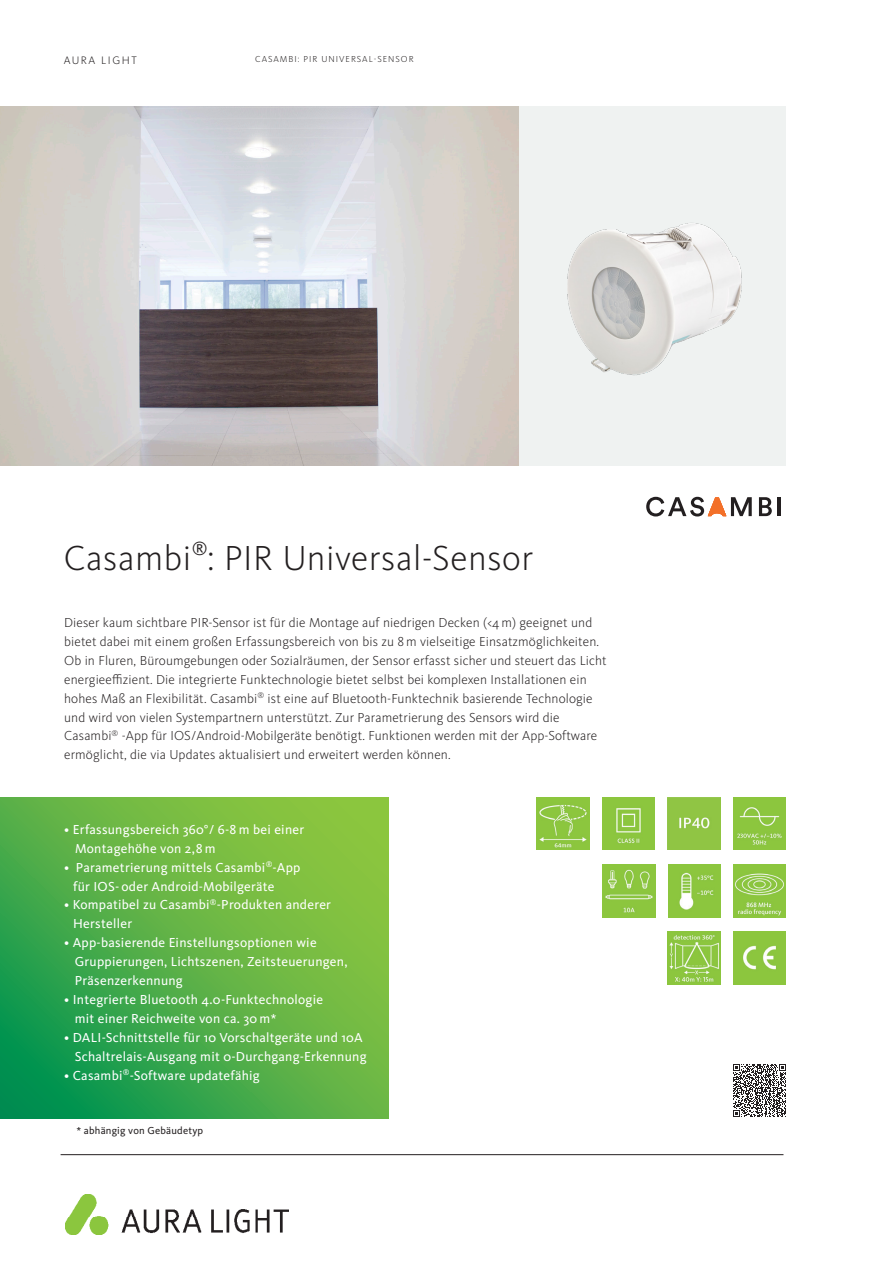
<style>
.page{position:relative;width:893px;height:1263px;background:#fff}
.page>*{position:absolute;margin:0;border:0;box-sizing:border-box;transform-origin:0 0}
.t1{font:300 36px "Kievit Pro";letter-spacing:.015em;color:#231f20}
.t2{font:300 13.5px/18.9px "Kievit Pro";letter-spacing:.01em;color:#231f20}
.t3{font:13.5px/18.9px "Kievit Pro";letter-spacing:.02em;color:#fff}
.t4{font:300 11.25px "Kievit Pro";letter-spacing:.14em;color:#231f20}
.t5{font:10.5px "Kievit Pro";letter-spacing:.02em;color:#231f20}
.t6{font:300 9px "Kievit Pro";letter-spacing:.11em;color:#231f20}
</style>
<div class="page">
<div style="left:518px;top:106px;width:268px;height:360px;background:#eff2f1"></div>
<hr style="left:61px;top:1154px;width:722px;height:1px;background:#231f20">
<svg style="left:0;top:797px;width:388px;height:321px;background:#57b047"></svg>
<img style="left:0;top:106px;width:519px;height:360px">
<img style="left:567px;top:223px;width:175px;height:153px">
<svg style="left:646px;top:497px;width:106px;height:19px"></svg>
<svg style="left:759px;top:497px;width:13px;height:19px"></svg>
<hr style="left:777px;top:497px;width:3px;height:19px;background:#231f20">
<img style="left:536px;top:797px;width:53px;height:53px">
<img style="left:602px;top:797px;width:53px;height:53px">
<img style="left:733px;top:797px;width:53px;height:53px">
<img style="left:603px;top:864px;width:52px;height:53px">
<img style="left:668px;top:864px;width:53px;height:53px">
<img style="left:733px;top:864px;width:53px;height:53px">
<img style="left:668px;top:931px;width:52px;height:53px">
<img style="left:733px;top:931px;width:53px;height:53px">
<svg style="left:733px;top:1064px;width:53px;height:53px"></svg>
<img style="left:668px;top:797px;width:52px;height:53px">
<img style="left:66px;top:1194px;width:223px;height:40px">
<p class="t4" style="left:64px;top:53px;width:75px">AURA LIGHT</p>
<p class="t6" style="left:255px;top:54px;width:160px">CASAMBI: PIR UNIVERSAL-SENSOR</p>
<p class="t1" style="left:64px;top:537px;width:471px">Casambi<sup>®</sup>: PIR Universal-Sensor</p>
<p class="t2" style="left:64px;top:613px;width:544px">Dieser kaum sichtbare PIR-Sensor ist für die Montage auf niedrigen Decken (&lt;4m) geeignet und bietet dabei mit einem großen Erfassungsbereich von bis zu 8m vielseitige Einsatzmöglichkeiten.<br>Ob in Fluren, Büroumgebungen oder Sozialräumen, der Sensor erfasst sicher und steuert das Licht energieeffizient. Die integrierte Funktechnologie bietet selbst bei komplexen Installationen ein hohes Maß an Flexibilität. Casambi<sup>®</sup> ist eine auf Bluetooth-Funktechnik basierende Technologie und wird von vielen Systempartnern unterstützt. Zur Parametrierung des Sensors wird die Casambi<sup>®</sup> -App für IOS/Android-Mobilgeräte benötigt. Funktionen werden mit der App-Software ermöglicht, die via Updates aktualisiert und erweitert werden können.</p>
<p class="t3" style="left:75px;top:820px;width:231px;text-indent:-11px">• Erfassungsbereich 360°/ 6-8 m bei einer<br>Montagehöhe von 2,8 m</p>
<p class="t3" style="left:73px;top:857px;width:229px;text-indent:-9px">• Parametrierung mittels Casambi<sup>®</sup>-App für IOS- oder Android-Mobilgeräte</p>
<p class="t3" style="left:73px;top:895px;width:259px;text-indent:-9px">• Kompatibel zu Casambi<sup>®</sup>-Produkten anderer<br>Hersteller</p>
<p class="t3" style="left:75px;top:933px;width:274px;text-indent:-11px">• App-basierende Einstellungsoptionen wie<br>Gruppierungen, Lichtszenen, Zeitsteuerungen,<br>Präsenzerkennung</p>
<p class="t3" style="left:75px;top:990px;width:250px;text-indent:-11px">• Integrierte Bluetooth 4.0-Funktechnologie mit einer Reichweite von ca. 30 m*</p>
<p class="t3" style="left:64px;top:1028px;width:304px;text-align:right">• DALI-Schnittstelle für 10 Vorschaltgeräte und 10A<br>Schaltrelais-Ausgang mit 0-Durchgang-Erkennung</p>
<p class="t3" style="left:64px;top:1065px;width:197px">• Casambi<sup>®</sup>-Software updatefähig</p>
<p class="t5" style="left:76px;top:1124px;width:128px">* abhängig von Gebäudetyp</p>
</div>
